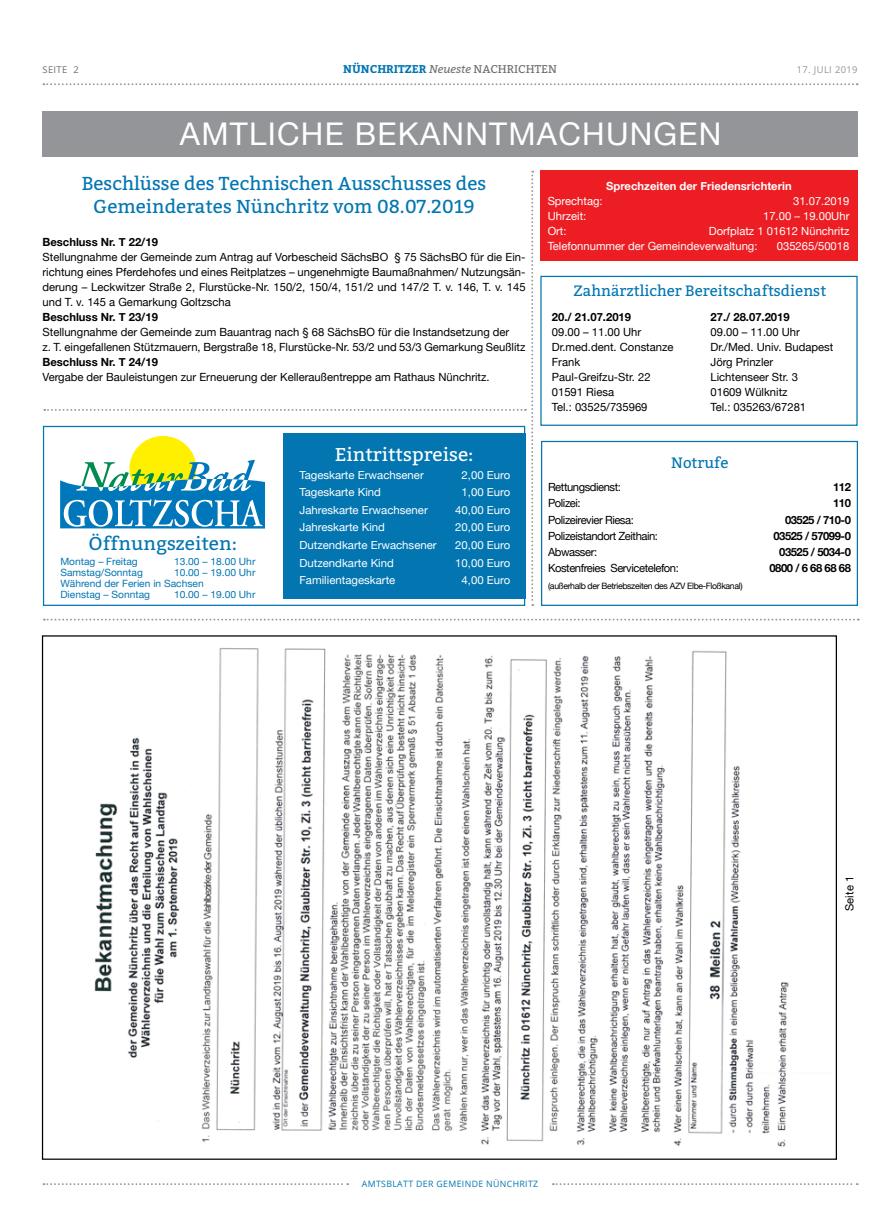
<style>
.page{position:relative;width:886px;height:1223px;background:#fff}
.page>*{position:absolute;margin:0;border:0;box-sizing:border-box;transform-origin:0 0}
.t1{font:31.25px "Helvetica Neue";letter-spacing:.04em;color:#fff}
.t2{font:18.75px/22.5px "Bitter";color:#0376b2;text-align:center}
.t3{font:18.5px "Bitter";color:#fff}
.t4{font:18.5px "Bitter";color:#0376b2}
.t5{font:15px "Bitter";color:#0376b2}
.t6{font:11.25px/15px "Helvetica Neue";color:#000}
.t7{font:11.25px/15px "Helvetica Neue";color:#fff}
.t8{font:11.25px "Helvetica Neue";letter-spacing:-.04em;color:#000}
.t9{font:700 11.25px "Helvetica Neue";color:#000}
.t10{font:700 11.25px "Helvetica Neue";letter-spacing:-.04em;color:#000}
.t11{font:700 11.25px "Helvetica Neue";color:#fff}
.t12{font:700 11.25px "Bitter";color:#0376b2}
.t13{font:11.12px "Helvetica Neue";color:#fff}
.t14{font:10px/11.2px "Helvetica Neue";color:#0376b2}
.t15{font:9.38px "Open Sans";letter-spacing:.04em;color:#939598}
.t16{font:9.38px "Open Sans";color:#6d6e71}
.t17{font:8.75px "Helvetica Neue";letter-spacing:-.04em;color:#000}
.t18{font:8.75px "Open Sans";letter-spacing:.04em;color:#0376b2}
.s1{font-weight:400;font-style:italic;color:#6d6e71}
.s2{font-weight:400;color:#6d6e71}
</style>
<div class="page">
<svg style="left:43px;top:83px;width:815px;height:2px"></svg>
<svg style="left:43px;top:1183px;width:305px;height:2px"></svg>
<svg style="left:553px;top:1183px;width:305px;height:2px"></svg>
<div style="left:43px;top:111px;width:814px;height:45px;background:#939598"></div>
<svg style="left:44px;top:618px;width:815px;height:2px"></svg>
<div style="left:541px;top:441px;width:317px;height:165px;border:1px solid #0376b2"></div>
<div style="left:540px;top:276px;width:317px;height:150px;border:1px solid #0376b2"></div>
<svg style="left:44px;top:171px;width:489px;height:435px"></svg>
<div style="left:43px;top:426px;width:482px;height:180px;border:1px solid #0376b2"></div>
<div style="left:283px;top:433px;width:242px;height:165px;background:#0376b2"></div>
<div style="left:540px;top:171px;width:317px;height:90px;background:#ed1d24"></div>
<img style="left:94px;top:648px;width:695px;height:499px">
<p class="t16" style="left:43px;top:63px;width:11px">SEITE</p>
<p class="t16" style="left:73px;top:63px;width:7px">2</p>
<p class="t12" style="left:343px;top:61px;width:215px">NÜNCHRITZER <span class="s1">Neueste</span> <span class="s2">NACHRICHTEN</span></p>
<p class="t15" style="left:797px;top:63px;width:62px">17. JULI 2019</p>
<h1 class="t1" style="left:180px;top:115px;width:543px">AMTLICHE BEKANNTMACHUNGEN</h1>
<h2 class="t2" style="left:82px;top:172px;width:406px">Beschlüsse des Technischen Ausschusses des<br>Gemeinderates Nünchritz vom 08.07.2019</h2>
<p class="t9" style="left:43px;top:235px;width:117px">Beschluss Nr. T 22/19</p>
<p class="t6" style="left:43px;top:249px;width:484px;text-align:justify">Stellungnahme der Gemeinde zum Antrag auf Vorbescheid SächsBO § 75 SächsBO für die Ein&shy;richtung eines Pferdehofes und eines Reitplatzes – ungenehmigte Baumaßnahmen/ Nutzungsän&shy;derung – Leckwitzer Straße 2, Flurstücke-Nr. 150/2, 150/4, 151/2 und 147/2 T. v. 146, T. v. 145 und T. v. 145 a Gemarkung Goltzscha</p>
<p class="t9" style="left:43px;top:310px;width:117px">Beschluss Nr. T 23/19</p>
<p class="t6" style="left:43px;top:324px;width:484px">Stellungnahme der Gemeinde zum Bauantrag nach § 68 SächsBO für die Instandsetzung der<br>z. T. eingefallenen Stützmauern, Bergstraße 18, Flurstücke-Nr. 53/2 und 53/3 Gemarkung Seußlitz</p>
<p class="t9" style="left:43px;top:355px;width:117px">Beschluss Nr. T 24/19</p>
<p class="t6" style="left:43px;top:369px;width:449px">Vergabe der Bauleistungen zur Erneuerung der Kelleraußentreppe am Rathaus Nünchritz.</p>
<h3 class="t4" style="left:88px;top:530px;width:150px">Öffnungszeiten:</h3>
<p class="t14" style="left:60px;top:555px;width:79px">Montag – Freitag</p>
<p class="t14" style="left:174px;top:555px;width:83px">13.00 – 18.00 Uhr</p>
<p class="t14" style="left:60px;top:566px;width:84px">Samstag/Sonntag</p>
<p class="t14" style="left:60px;top:566px;width:196px;text-indent:114px">10.00 – 19.00 Uhr<br>Während der Ferien in Sachsen<br>Dienstag – Sonntag</p>
<p class="t14" style="left:174px;top:589px;width:83px">10.00 – 19.00 Uhr</p>
<h3 class="t3" style="left:335px;top:441px;width:140px">Eintrittspreise:</h3>
<p class="t13" style="left:299px;top:468px;width:126px">Tageskarte Erwachsener</p>
<p class="t13" style="left:462px;top:468px;width:50px">2,00 Euro</p>
<p class="t13" style="left:299px;top:486px;width:83px">Tageskarte Kind</p>
<p class="t13" style="left:462px;top:486px;width:50px">1,00 Euro</p>
<p class="t13" style="left:299px;top:503px;width:130px">Jahreskarte Erwachsener</p>
<p class="t13" style="left:455px;top:503px;width:57px">40,00 Euro</p>
<p class="t13" style="left:299px;top:521px;width:87px">Jahreskarte Kind</p>
<p class="t13" style="left:455px;top:521px;width:57px">20,00 Euro</p>
<p class="t13" style="left:299px;top:538px;width:139px">Dutzendkarte Erwachsener</p>
<p class="t13" style="left:455px;top:538px;width:57px">20,00 Euro</p>
<p class="t13" style="left:299px;top:556px;width:96px">Dutzendkarte Kind</p>
<p class="t13" style="left:455px;top:556px;width:57px">10,00 Euro</p>
<p class="t13" style="left:299px;top:573px;width:97px">Familientageskarte</p>
<p class="t13" style="left:462px;top:573px;width:50px">4,00 Euro</p>
<p class="t11" style="left:606px;top:179px;width:187px">Sprechzeiten der Friedensrichterin</p>
<p class="t7" style="left:548px;top:193px;width:57px">Sprechtag:</p>
<p class="t7" style="left:793px;top:193px;width:58px">31.07.2019</p>
<p class="t7" style="left:548px;top:208px;width:40px">Uhrzeit:</p>
<p class="t7" style="left:763px;top:208px;width:88px">17.00 – 19.00Uhr</p>
<p class="t7" style="left:548px;top:223px;width:20px">Ort:</p>
<p class="t7" style="left:548px;top:223px;width:303px;text-indent:161px">Dorfplatz 1 01612 Nünchritz<br>Telefonnummer der Gemeindeverwaltung:</p>
<p class="t7" style="left:777px;top:238px;width:74px">035265/50018</p>
<h3 class="t5" style="left:574px;top:280px;width:254px">Zahnärztlicher Bereitschaftsdienst</h3>
<p class="t9" style="left:552px;top:310px;width:81px">20./ 21.07.2019</p>
<p class="t6" style="left:552px;top:324px;width:123px">09.00 – 11.00 Uhr<br>Dr.med.dent. Constanze<br>Frank<br>Paul-Greifzu-Str. 22<br>01591 Riesa<br>Tel.: 03525/735969</p>
<p class="t9" style="left:710px;top:310px;width:81px">27./ 28.07.2019</p>
<p class="t6" style="left:710px;top:324px;width:124px">09.00 – 11.00 Uhr<br>Dr./Med. Univ. Budapest<br>Jörg Prinzler<br>Lichtenseer Str. 3<br>01609 Wülknitz<br>Tel.: 035263/67281</p>
<h3 class="t5" style="left:671px;top:452px;width:59px">Notrufe</h3>
<p class="t8" style="left:548px;top:480px;width:74px">Rettungsdienst:</p>
<p class="t9" style="left:833px;top:480px;width:19px">112</p>
<p class="t8" style="left:548px;top:496px;width:34px">Polizei:</p>
<p class="t9" style="left:833px;top:496px;width:19px">110</p>
<p class="t8" style="left:548px;top:513px;width:87px">Polizeirevier Riesa:</p>
<p class="t10" style="left:785px;top:512px;width:67px">03525 / 710-0</p>
<p class="t8" style="left:548px;top:529px;width:112px">Polizeistandort Zeithain:</p>
<p class="t10" style="left:773px;top:529px;width:79px">03525 / 57099-0</p>
<p class="t8" style="left:548px;top:545px;width:51px">Abwasser:</p>
<p class="t10" style="left:779px;top:545px;width:73px">03525 / 5034-0</p>
<p class="t8" style="left:548px;top:561px;width:132px">Kostenfreies Servicetelefon:</p>
<p class="t10" style="left:769px;top:561px;width:83px">0800 / 6 68 68 68</p>
<p class="t17" style="left:548px;top:580px;width:196px">(außerhalb der Betriebszeiten des AZV Elbe-Floßkanal)</p>
<p class="t18" style="left:362px;top:1177px;width:178px">AMTSBLATT DER GEMEINDE NÜNCHRITZ</p>
<p class="t6" style="left:842px;top:910px;width:36px;rotate:-90deg">Seite 1</p>
</div>
